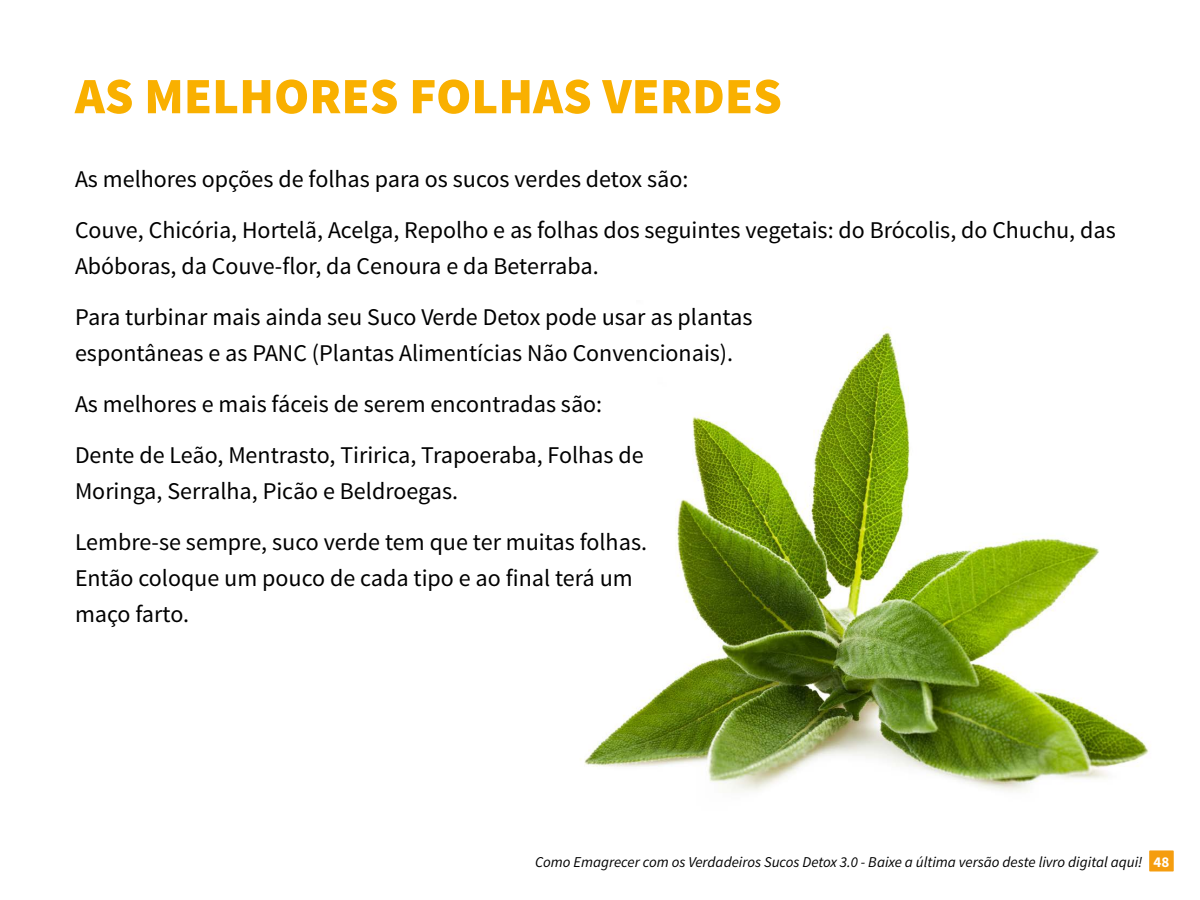
<style>
.page{position:relative;width:1200px;height:900px;background:#fff}
.page>*{position:absolute;margin:0;border:0;box-sizing:border-box;transform-origin:0 0}
.t1{font:900 51px "Source Sans Pro";color:#f9b000}
.t2{font:24px/51px "Source Sans Pro";color:#000}
.t3{font:italic 15px "Source Sans Pro";color:#000}
.s1{font-weight:700;font-style:normal;color:#fff}
</style>
<div class="page">
<img style="left:580px;top:328px;width:569px;height:464px">
<div style="left:1149px;top:850px;width:25px;height:21px;background:#f59d0f"></div>
<h1 class="t1" style="left:75px;top:63px;width:708px">AS MELHORES FOLHAS VERDES</h1>
<p class="t2" style="left:75px;top:154px;width:1042px">As melhores opções de folhas para os sucos verdes detox são:<br>Couve, Chicória, Hortelã, Acelga, Repolho e as folhas dos seguintes vegetais: do Brócolis, do Chuchu, das</p>
<p class="t2" style="left:75px;top:241px;width:679px">Abóboras, da Couve-flor, da Cenoura e da Beterraba.<br>Para turbinar mais ainda seu Suco Verde Detox pode usar as plantas</p>
<p class="t2" style="left:75px;top:328px;width:660px">espontâneas e as PANC (Plantas Alimentícias Não Convencionais).<br>As melhores e mais fáceis de serem encontradas são:<br>Dente de Leão, Mentrasto, Tiririca, Trapoeraba, Folhas de</p>
<p class="t2" style="left:75px;top:466px;width:574px">Moringa, Serralha, Picão e Beldroegas.<br>Lembre-se sempre, suco verde tem que ter muitas folhas.</p>
<p class="t2" style="left:75px;top:560px;width:559px;line-height:36px">Então coloque um pouco de cada tipo e ao final terá um maço farto.</p>
<p class="t3" style="left:535px;top:852px;width:636px">Como Emagrecer com os Verdadeiros Sucos Detox 3.0 - Baixe a última versão deste livro digital aqui! <span class="s1">48</span></p>
</div>
